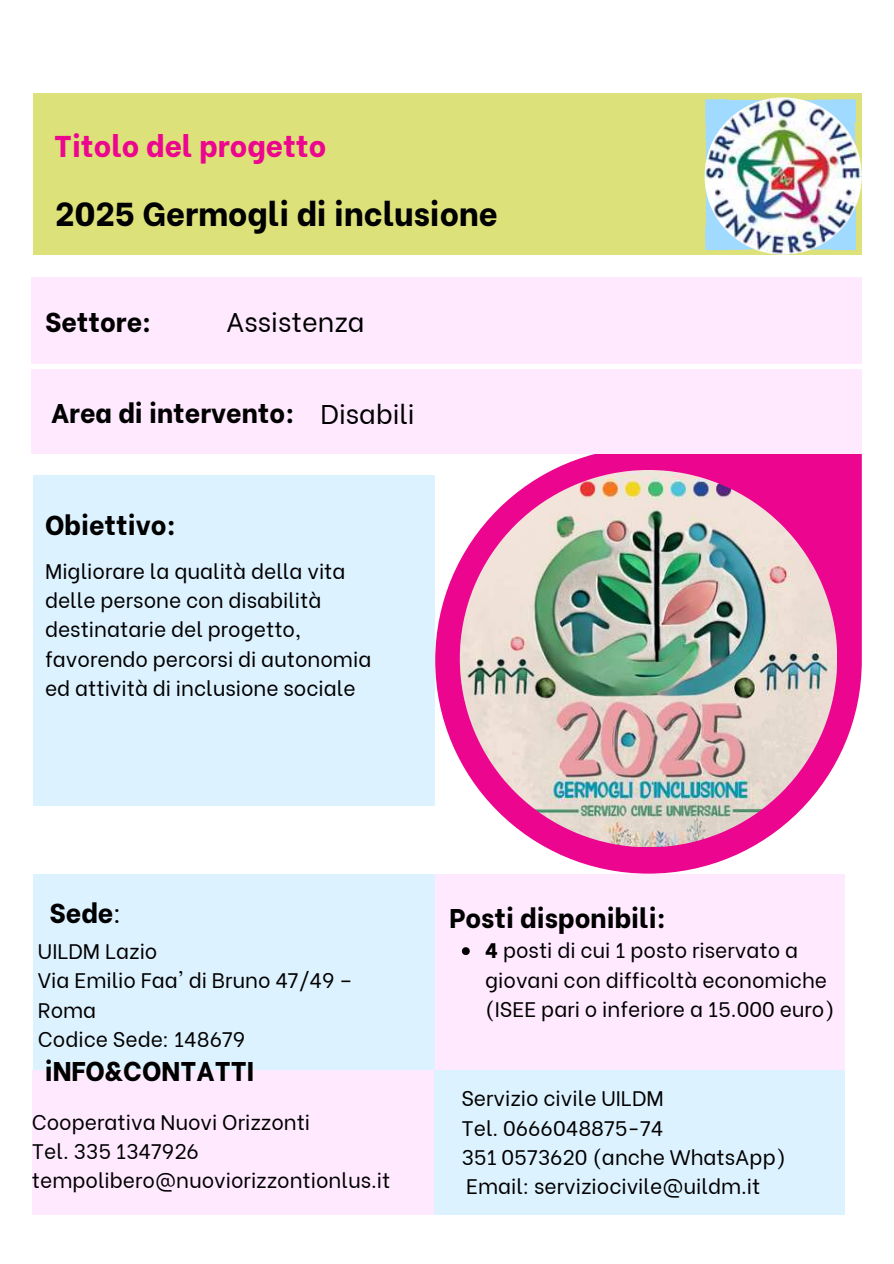
<style>
.page{position:relative;width:894px;height:1264px;background:#fff}
.page>*{position:absolute;margin:0;border:0;box-sizing:border-box;transform-origin:0 0}
.t1{font:800 33px "Be Vietnam";color:#000}
.t2{font:800 30px "Be Vietnam";color:#ec058e}
.t3{font:800 27px "Be Vietnam";color:#000}
.t4{font:27px "Be Vietnam";color:#000}
.t5{font:21px/29.2px "Be Vietnam";color:#000}
.s1{font-weight:400}
.s2{font-weight:800}
</style>
<div class="page">
<div style="left:435px;top:874px;width:409px;height:212px;background:#ffe9ff"></div>
<div style="left:34px;top:874px;width:400px;height:269px;background:#ddf2ff"></div>
<div style="left:32px;top:1069px;width:402px;height:145px;background:#ffe9ff"></div>
<div style="left:434px;top:1069px;width:410px;height:145px;background:#ddf2ff"></div>
<svg style="left:462px;top:947px;width:7px;height:8px"></svg>
<svg style="left:435px;top:454px;width:426px;height:419px"></svg>
<img style="left:459px;top:470px;width:377px;height:377px">
<div style="left:34px;top:475px;width:400px;height:330px;background:#ddf2ff"></div>
<div style="left:32px;top:277px;width:829px;height:86px;background:#ffe9ff"></div>
<div style="left:32px;top:370px;width:829px;height:84px;background:#ffe9ff"></div>
<div style="left:34px;top:93px;width:827px;height:161px;background:#dde179"></div>
<svg style="left:705px;top:99px;width:150px;height:151px;background:#a5daf8"></svg>
<img style="left:704px;top:97px;width:157px;height:157px;border-radius:50%">
<h2 class="t2" style="left:54px;top:121px;width:273px">Titolo del progetto</h2>
<h1 class="t1" style="left:55px;top:186px;width:444px">2025 Germogli di inclusione</h1>
<p class="t3" style="left:45px;top:300px;width:108px">Settore:</p>
<p class="t4" style="left:226px;top:300px;width:140px">Assistenza</p>
<p class="t3" style="left:51px;top:391px;width:365px">Area di intervento: <span class="s1">Disabili</span></p>
<p class="t3" style="left:45px;top:503px;width:132px">Obiettivo:</p>
<p class="t5" style="left:45px;top:554px;width:328px">Migliorare la qualità della vita delle persone con disabilità destinatarie del progetto, favorendo percorsi di autonomia ed attività di inclusione sociale</p>
<p class="t3" style="left:49px;top:891px;width:73px">Sede<span class="s1">:</span></p>
<p class="t5" style="left:38px;top:934px;width:316px">UILDM Lazio<br>Via Emilio Faa' di Bruno 47/49 –<br>Roma<br>Codice Sede: 148679</p>
<p class="t3" style="left:45px;top:1048px;width:211px">iNFO&amp;CONTATTI</p>
<p class="t5" style="left:32px;top:1105px;width:360px">Cooperativa Nuovi Orizzonti<br>Tel. 335 1347926 tempolibero@nuoviorizzontionlus.it</p>
<p class="t3" style="left:449px;top:895px;width:218px">Posti disponibili:</p>
<p class="t5" style="left:485px;top:934px;width:351px"><span class="s2">4</span> posti di cui 1 posto riservato a giovani con difficoltà economiche (ISEE pari o inferiore a 15.000 euro)</p>
<p class="t5" style="left:461px;top:1081px;width:326px">Servizio civile UILDM<br>Tel. 0666048875-74<br>351 0573620 (anche WhatsApp)<br>Email: serviziocivile@uildm.it</p>
</div>
